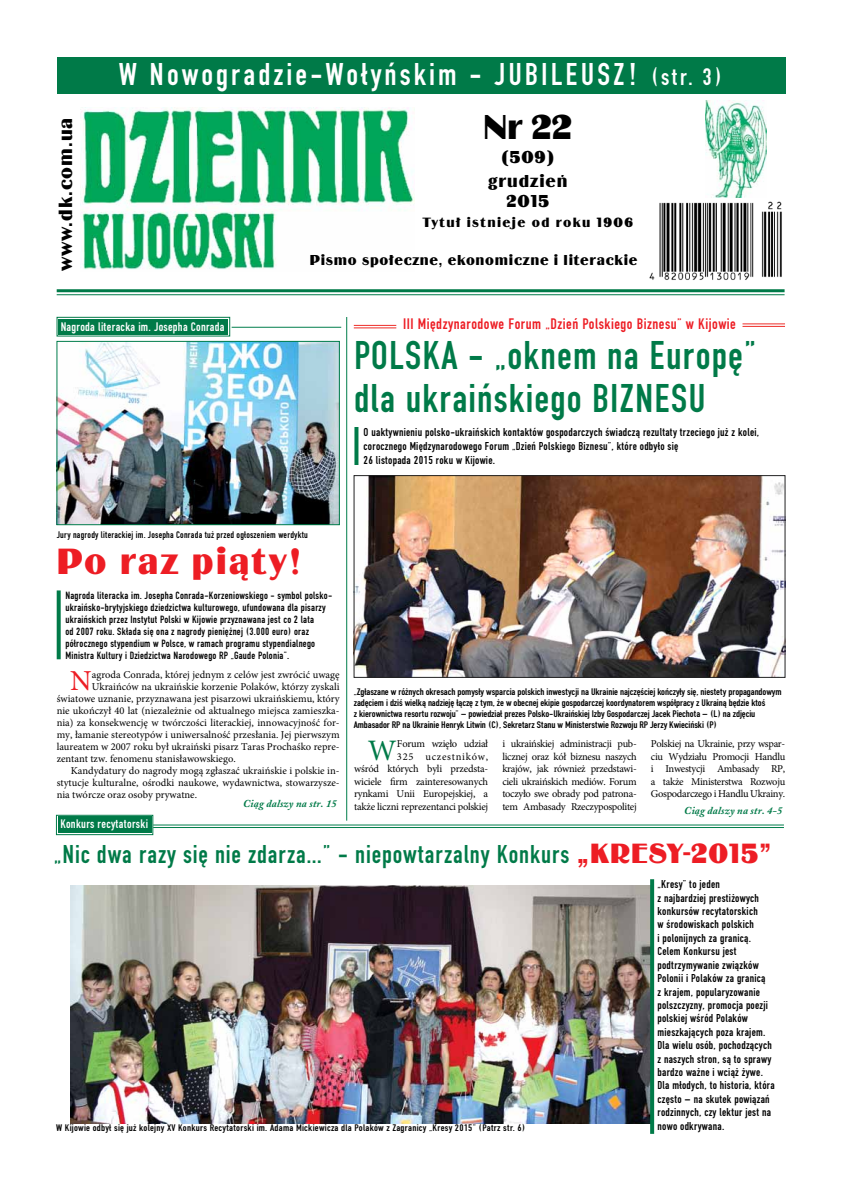
<style>
.page{position:relative;width:842px;height:1191px;background:#fff}
.page>*{position:absolute;margin:0;border:0;box-sizing:border-box;transform-origin:0 0}
.t1{font:42px/43px "Fette Eng DCE";letter-spacing:.025em;color:#007a48}
.t2{font:38px "Binner DCE";letter-spacing:.05em;color:#ed1d24}
.t3{font:36px "Binner DCE";color:#000}
.t4{font:33px "Fette Eng DCE";letter-spacing:.09em;color:#fff}
.t5{font:29.7px "Minion Pro";color:#007a48}
.t6{font:29px "Minion Pro";color:#ed1d24}
.t7{font:27px "Fette Eng DCE";letter-spacing:.03em;color:#007a48}
.t8{font:20px "Binner DCE";letter-spacing:.05em;color:#000}
.t9{font:18px/24px "Binner DCE";letter-spacing:.05em;color:#000;text-align:center}
.t10{font:16px "Fette Eng DCE";letter-spacing:.03em;color:#ed1d24}
.t11{font:15px "Binner DCE";letter-spacing:.05em;color:#000}
.t12{font:14px "Binner DCE";letter-spacing:.1em;color:#000}
.t13{font:13px "Fette Eng DCE";letter-spacing:.02em;color:#fff}
.t14{font:12px/13.4px "Fette Eng DCE";letter-spacing:.02em;color:#000}
.t15{font:11px/12px "Fette Eng DCE";letter-spacing:.02em;color:#000}
.t16{font:10.5px/12.5px "Minion Pro";color:#000;text-align:justify}
.t17{font:10.5px/12.5px "Minion Pro";letter-spacing:-.02em;color:#000;text-align:right}
.t18{font:italic 700 10.5px "Adobe Caslon CE";letter-spacing:.02em;color:#007a48}
.t19{font:10px/11px "Fette Eng DCE";letter-spacing:-.01em;color:#000;scale:1.1 1}
.t20{font:10px "Fette Eng DCE";letter-spacing:.02em;color:#000;scale:1.1 1}
.t21{font:10px "Fette Eng DCE";letter-spacing:.02em;color:#000}
.s1{font-size:25px}
.s2{font-family:"Binner DCE";font-size:29px;color:#ed1d24}
</style>
<div class="page">
<img style="left:80px;top:108px;width:334px;height:162px">
<svg style="left:56px;top:317px;width:174px;height:20px;background:#258d62"></svg>
<div style="left:60px;top:320px;width:167px;height:13px;border:1px solid #007a48"></div>
<div style="left:57px;top:57px;width:728px;height:37px;background:#007a48"></div>
<hr style="left:57px;top:289px;width:727px;height:3px;background:#007a48">
<hr style="left:57px;top:294px;width:727px;height:1px;background:#007a48">
<hr style="left:232px;top:327px;width:109px;height:1px;background:#007d4b">
<svg style="left:57px;top:590px;width:4px;height:69px"></svg>
<img style="left:706px;top:101px;width:60px;height:96px">
<svg style="left:56px;top:814px;width:97px;height:21px;background:#238c61"></svg>
<div style="left:59px;top:818px;width:91px;height:13px;border:1px solid #007a48"></div>
<hr style="left:153px;top:824px;width:631px;height:1px;background:#007d4b">
<hr style="left:153px;top:827px;width:631px;height:1px;background:#007d4b">
<img style="left:71px;top:885px;width:579px;height:238px">
<svg style="left:650px;top:879px;width:4px;height:254px"></svg>
<img style="left:649px;top:201px;width:133px;height:79px">
<img style="left:356px;top:477px;width:427px;height:198px">
<hr style="left:346px;top:317px;width:1px;height:503px;background:#007d4b">
<hr style="left:354px;top:325px;width:42px;height:1px;background:#ee2d28">
<hr style="left:354px;top:328px;width:42px;height:1px;background:#ee2d28">
<hr style="left:742px;top:324px;width:43px;height:1px;background:#ee2d28">
<hr style="left:742px;top:326px;width:43px;height:1px;background:#ee2d28">
<svg style="left:354px;top:427px;width:4px;height:38px"></svg>
<div style="left:354px;top:475px;width:431px;height:202px;border:1px solid #222223"></div>
<img style="left:59px;top:343px;width:279px;height:180px">
<div style="left:57px;top:341px;width:283px;height:184px;border:1px solid #007d4b"></div>
<h3 class="t8" style="left:55px;top:271px;width:155px;rotate:-90deg">www.dk.com.ua</h3>
<h3 class="t4" style="left:119px;top:56px;width:605px">W Nowogradzie-Wołyńskim - JUBILEUSZ! <span class="s1">(str. 3)</span></h3>
<h3 class="t3" style="left:483px;top:107px;width:90px">Nr 22</h3>
<h3 class="t9" style="left:488px;top:145px;width:81px">(509) grudzień</h3>
<h3 class="t9" style="left:506px;top:189px;width:44px">2015</h3>
<h3 class="t12" style="left:422px;top:215px;width:212px">Tytuł istnieje od roku 1906</h3>
<h3 class="t11" style="left:310px;top:251px;width:329px">Pismo społeczne, ekonomiczne i literackie</h3>
<p class="t13" style="left:61px;top:319px;width:165px">Nagroda literacka im. Josepha Conrada</p>
<h3 class="t10" style="left:403px;top:315px;width:334px">III Międzynarodowe Forum „Dzień Polskiego Biznesu” w Kijowie</h3>
<h1 class="t1" style="left:354px;top:334px;width:404px">Polska - „oknem na Europę” dla ukraińskiego bizne</h1>
<h1 class="t1" style="left:671px;top:377px;width:36px">su</h1>
<p class="t14" style="left:364px;top:425px;width:397px;line-height:14px">O uaktywnieniu polsko-ukraińskich kontaktów gospodarczych świadczą rezultaty trzeciego już z kolei, corocznego Międzynarodowego Forum „Dzień Polskiego Biznesu”, które odbyło się<br>26 listopada 2015 roku w Kijowie.</p>
<p class="t21" style="left:57px;top:529px;width:253px">Jury nagrody literackiej im. Josepha Conrada tuż przed ogłoszeniem werdyktu</p>
<h2 class="t2" style="left:57px;top:540px;width:246px">Po raz piąty!</h2>
<p class="t15" style="left:65px;top:590px;width:268px">Nagroda literacka im. Josepha Conrada-Korzeniowskiego - symbol polsko&shy;ukraińsko-brytyjskiego dziedzictwa kulturowego, ufundowana dla pisarzy ukraińskich przez Instytut Polski w Kijowie przyznawana jest co 2 lata<br>od 2007 roku. Składa się ona z nagrody pieniężnej (3.000 euro) oraz półrocznego stypendium w Polsce, w ramach programu stypendialnego Ministra Kultury i Dziedzictwa Narodowego RP „Gaude Polonia”.</p>
<h3 class="t6" style="left:70px;top:661px;width:23px">N</h3>
<p class="t16" style="left:92px;top:668px;width:249px">agroda Conrada, której jednym z celów jest zwrócić uwagę</p>
<p class="t16" style="left:92px;top:680px;width:249px">Ukraińców na ukraińskie korzenie Polaków, którzy zyskali</p>
<p class="t16" style="left:57px;top:692px;width:284px">światowe uznanie, przyznawana jest pisarzowi ukraińskiemu, który</p>
<p class="t16" style="left:57px;top:704px;width:284px">nie ukończył 40 lat (niezależnie od aktualnego miejsca zamieszka-</p>
<p class="t16" style="left:57px;top:716px;width:284px">nia) za konsekwencję w twórczości literackiej, innowacyjność for-</p>
<p class="t16" style="left:57px;top:728px;width:284px">my, łamanie stereotypów i uniwersalność przesłania. Jej pierwszym</p>
<p class="t16" style="left:57px;top:740px;width:284px">laureatem w 2007 roku był ukraiński pisarz Taras Prochaśko repre-</p>
<p class="t16" style="left:57px;top:752px;width:181px">zentant tzw. fenomenu stanisławowskiego.</p>
<p class="t16" style="left:71px;top:764px;width:270px">Kandydatury do nagrody mogą zgłaszać ukraińskie i polskie in-</p>
<p class="t16" style="left:57px;top:776px;width:284px">stytucje kulturalne, ośrodki naukowe, wydawnictwa, stowarzysze-</p>
<p class="t16" style="left:57px;top:788px;width:142px">nia twórcze oraz osoby prywatne.</p>
<p class="t18" style="left:243px;top:797px;width:95px">Ciąg dalszy na str. 15</p>
<p class="t13" style="left:60px;top:817px;width:89px">Konkurs recytatorski</p>
<p class="t19" style="left:354px;top:686px;width:390px">„Zgłaszane w różnych okresach pomysły wsparcia polskich inwestycji na Ukrainie najczęściej kończyły się, niestety propagandowym zadęciem i dziś wielką nadzieję łączę z tym, że w obecnej ekipie gospodarczej koordynatorem współpracy z Ukrainą będzie ktoś<br>z kierownictwa resortu rozwoju” – powiedział prezes Polsko-Ukraińskiej Izby Gospodarczej Jacek Piechota – (L) na zdjęciu Ambasador RP na Ukrainie Henryk Litwin (C), Sekretarz Stanu w Ministerstwie Rozwoju RP Jerzy Kwieciński (P)</p>
<p class="t16" style="left:651px;top:737px;width:136px">Polskiej na Ukrainie, przy wspar&shy;ciu Wydziału Promocji Handlu i Inwestycji Ambasady RP, a także Ministerstwa Rozwoju Gospodarczego i Handlu Ukrainy.</p>
<p class="t18" style="left:684px;top:804px;width:100px">Ciąg dalszy na str. 4-5</p>
<p class="t17" style="left:354px;top:737px;width:136px">Forum wzięło udział<br>325 uczestników,<br>wśród których byli przedsta&shy;wiciele firm zainteresowanych rynkami Unii Europejskiej, a także liczni reprezentanci polskiej</p>
<p class="t16" style="left:502px;top:737px;width:136px">i ukraińskiej administracji pub&shy;licznej oraz kół biznesu naszych krajów, jak również przedstawi&shy;cieli ukraińskich mediów. Forum toczyło swe obrady pod patrona&shy;tem Ambasady Rzeczypospolitej</p>
<h3 class="t5" style="left:368px;top:730px;width:30px">W</h3>
<h3 class="t7" style="left:54px;top:839px;width:719px">„Nic dwa razy się nie zdarza…” - niepowtarzalny Konkurs <span class="s2">„KRESY-2015”</span></h3>
<p class="t14" style="left:657px;top:878px;width:119px">„Kresy” to jeden<br>z najbardziej prestiżowych konkursów recytatorskich<br>w środowiskach polskich<br>i polonijnych za granicą.<br>Celem Konkursu jest podtrzymywanie związków<br>Polonii i Polaków za granicą<br>z krajem, popularyzowanie polszczyzny, promocja poezji polskiej wśród Polaków mieszkających poza krajem.<br>Dla wielu osób, pochodzących z naszych stron, są to sprawy bardzo ważne i wciąż żywe.<br>Dla młodych, to historia, która często – na skutek powiązań rodzinnych, czy lektur jest na</p>
<p class="t20" style="left:56px;top:1122px;width:428px">W Kijowie odbył się już kolejny XV Konkurs Recytatorski im. Adama Mickiewicza dla Polaków z Zagranicy „Kresy 2015” (Patrz str. 6)</p>
<p class="t14" style="left:657px;top:1119px;width:68px">nowo odkrywana.</p>
</div>
